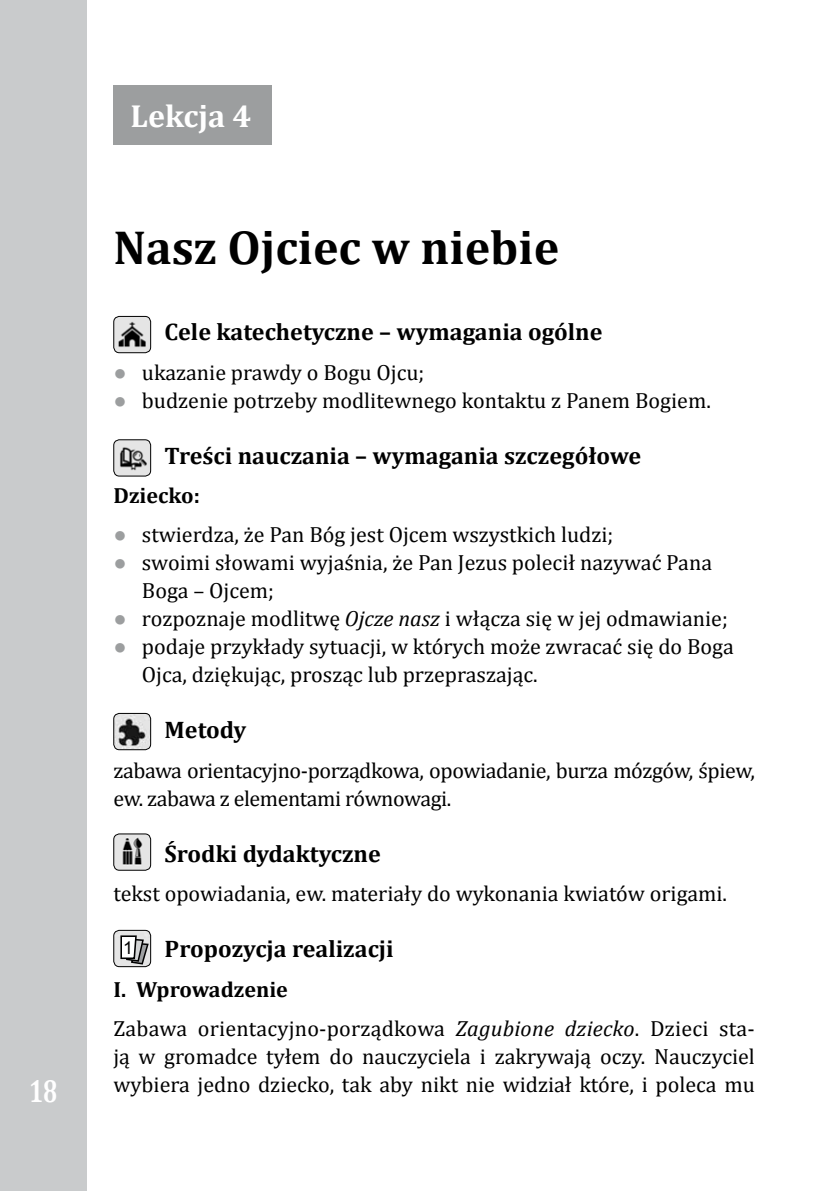
<style>
.page{position:relative;width:840px;height:1191px;background:#fff}
.page>*{position:absolute;margin:0;border:0;box-sizing:border-box;transform-origin:0 0}
.t1{font:700 48px "Cambria";color:#000}
.t2{font:700 32px "Cambria";color:#fff}
.t3{font:700 32px "Cambria";color:#fff;scale:.75 1}
.t4{font:700 24px "Cambria";color:#000}
.t5{font:22px/28px "Cambria";color:#000}
.t6{font:22px/28px "Cambria";letter-spacing:-.02em;color:#000}
.t7{font:700 22px "Cambria";color:#000}
.t8{font:17.6px "Arial";color:#000}
.s1{font-family:"Arial";color:#9c9e9f}
.s2{font-style:italic}
.s3{font-weight:700}
</style>
<div class="page">
<div style="left:0;top:0;width:86px;height:1191px;background:#c9cbcc"></div>
<div style="left:113px;top:85px;width:159px;height:60px;background:#9c9e9f"></div>
<img style="left:114px;top:316px;width:36px;height:36px">
<div style="left:113px;top:316px;width:38px;height:37px;border:1px solid #000;border-radius:6px"></div>
<img style="left:114px;top:440px;width:36px;height:36px">
<div style="left:113px;top:439px;width:38px;height:37px;border:1px solid #000;border-radius:6px"></div>
<img style="left:114px;top:713px;width:36px;height:36px">
<div style="left:113px;top:713px;width:38px;height:37px;border:1px solid #000;border-radius:6px"></div>
<img style="left:114px;top:835px;width:36px;height:35px">
<div style="left:113px;top:833px;width:38px;height:37px;border:1px solid #000;border-radius:6px"></div>
<img style="left:114px;top:930px;width:36px;height:36px">
<div style="left:113px;top:930px;width:38px;height:37px;border:1px solid #000;border-radius:6px"></div>
<svg style="left:120px;top:934px;width:29px;height:31px"></svg>
<h2 class="t3" style="left:29px;top:1068px;width:39px">18</h2>
<h2 class="t2" style="left:130px;top:93px;width:122px">Lekcja 4</h2>
<h1 class="t1" style="left:113px;top:214px;width:447px">Nasz Ojciec w niebie</h1>
<p class="t4" style="left:164px;top:315px;width:439px">Cele katechetyczne – wymagania ogólne</p>
<p class="t5" style="left:113px;top:358px;width:312px"><span class="s1">●</span> ukazanie prawdy o Bogu Ojcu;</p>
<p class="t5" style="left:113px;top:386px;width:598px"><span class="s1">●</span> budzenie potrzeby modlitewnego kontaktu z Panem Bogiem.</p>
<p class="t4" style="left:164px;top:438px;width:477px">Treści nauczania – wymagania szczegółowe</p>
<p class="t7" style="left:113px;top:480px;width:88px">Dziecko:</p>
<p class="t5" style="left:113px;top:521px;width:501px"><span class="s1">●</span> stwierdza, że Pan Bóg jest Ojcem wszystkich ludzi;</p>
<p class="t5" style="left:142px;top:549px;width:571px;text-indent:-28px"><span class="s1">●</span> swoimi słowami wyjaśnia, że Pan Jezus polecił nazywać Pana<br>Boga – Ojcem;</p>
<p class="t5" style="left:113px;top:605px;width:615px"><span class="s1">●</span> rozpoznaje modlitwę <span class="s2">Ojcze nasz</span> i włącza się w jej odmawianie;</p>
<p class="t5" style="left:142px;top:633px;width:593px;text-indent:-28px"><span class="s1">●</span> podaje przykłady sytuacji, w których może zwracać się do Boga<br>Ojca, dziękując, prosząc lub przepraszając.</p>
<p class="t4" style="left:164px;top:713px;width:83px">Metody</p>
<p class="t6" style="left:113px;top:756px;width:642px">zabawa orientacyjno-porządkowa, opowiadanie, burza mózgów, śpiew, ew. zabawa z elementami równowagi.</p>
<p class="t4" style="left:164px;top:836px;width:218px">Środki dydaktyczne</p>
<p class="t5" style="left:113px;top:879px;width:614px">tekst opowiadania, ew. materiały do wykonania kwiatów origami.</p>
<p class="t4" style="left:164px;top:932px;width:230px">Propozycja realizacji</p>
<p class="t5" style="left:113px;top:969px;width:642px;line-height:39.4px"><span class="s3">I. Wprowadzenie<br></span>Zabawa orientacyjno-porządkowa <span class="s2">Zagubione dziecko</span>. Dzieci sta-</p>
<p class="t5" style="left:113px;top:1042px;width:642px">ją w gromadce tyłem do nauczyciela i zakrywają oczy. Nauczyciel wybiera jedno dziecko, tak aby nikt nie widział które, i poleca mu</p>
<p class="t8" style="left:123px;top:936px;width:11px">1</p>
</div>
